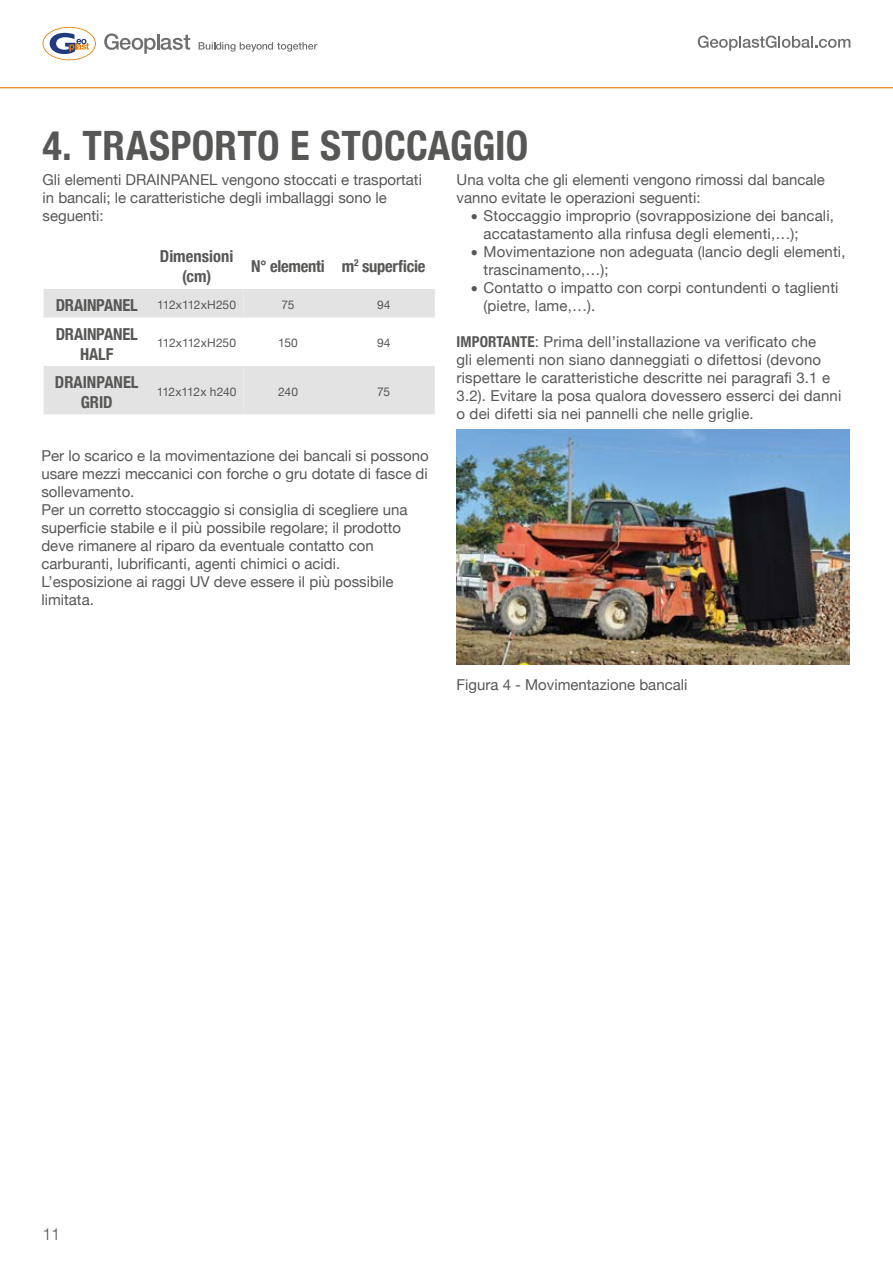
<style>
.page{position:relative;width:893px;height:1263px;background:#fff}
.page>*{position:absolute;margin:0;border:0;box-sizing:border-box;transform-origin:0 0}
.t1{font:700 condensed 40.5px "Helvetica Neue";letter-spacing:.005em;color:#575756}
.t2{font:700 condensed 16.5px/19.8px "Helvetica Neue";letter-spacing:-.005em;color:#575756;text-align:center}
.t3{font:300 16.5px "Helvetica Neue";color:#575756}
.t4{font:15px/18px "Helvetica Neue";color:#575756}
.t5{font:12px "Helvetica Neue";letter-spacing:-.005em;color:#575756}
.s1{font-weight:700;font-stretch:condensed;font-size:16.5px}
.s2{font-weight:700;font-stretch:condensed}
</style>
<div class="page">
<hr style="left:0;top:87px;width:893px;height:1px;background:#ec7c01">
<svg style="left:43px;top:27px;width:53px;height:33px"></svg>
<svg style="left:104px;top:33px;width:86px;height:21px"></svg>
<svg style="left:199px;top:42px;width:118px;height:10px"></svg>
<svg style="left:698px;top:36px;width:152px;height:15px"></svg>
<svg style="left:44px;top:289px;width:391px;height:125px"></svg>
<img style="left:457px;top:429px;width:393px;height:236px">
<h1 class="t1" style="left:43px;top:112px;width:487px">4. TRASPORTO E STOCCAGGIO</h1>
<p class="t4" style="left:43px;top:171px;width:381px">Gli elementi DRAINPANEL vengono stoccati e trasportati in bancali; le caratteristiche degli imballaggi sono le seguenti:</p>
<p class="t2" style="left:160px;top:245px;width:75px">Dimensioni (cm)</p>
<p class="t2" style="left:251px;top:255px;width:176px">N° elementi m<sup>2</sup> superficie</p>
<p class="t5" style="left:56px;top:296px;width:182px"><span class="s1">DRAINPANEL</span> 112x112xH250</p>
<p class="t5" style="left:282px;top:296px;width:15px">75</p>
<p class="t5" style="left:377px;top:296px;width:15px">94</p>
<p class="t2" style="left:56px;top:323px;width:83px">DRAINPANEL<br>HALF</p>
<p class="t5" style="left:157px;top:335px;width:80px">112x112xH250</p>
<p class="t5" style="left:278px;top:335px;width:21px">150</p>
<p class="t5" style="left:377px;top:335px;width:15px">94</p>
<p class="t2" style="left:55px;top:371px;width:85px">DRAINPANEL<br>GRID</p>
<p class="t5" style="left:157px;top:383px;width:81px">112x112x h240</p>
<p class="t5" style="left:278px;top:383px;width:21px">240</p>
<p class="t5" style="left:377px;top:383px;width:15px">75</p>
<p class="t4" style="left:457px;top:171px;width:370px">Una volta che gli elementi vengono rimossi dal bancale vanno evitate le operazioni seguenti:</p>
<p class="t4" style="left:484px;top:207px;width:363px">Stoccaggio improprio (sovrapposizione dei bancali, accatastamento alla rinfusa degli elementi,…); Movimentazione non adeguata (lancio degli elementi, trascinamento,…);<br>Contatto o impatto con corpi contundenti o taglienti (pietre, lame,…).</p>
<p class="t4" style="left:457px;top:333px;width:386px"><span class="s2">IMPORTANTE</span>: Prima dell’installazione va verificato che<br>gli elementi non siano danneggiati o difettosi (devono rispettare le caratteristiche descritte nei paragrafi 3.1 e 3.2). Evitare la posa qualora dovessero esserci dei danni o dei difetti sia nei pannelli che nelle griglie.</p>
<p class="t4" style="left:41px;top:447px;width:389px">Per lo scarico e la movimentazione dei bancali si possono usare mezzi meccanici con forche o gru dotate di fasce di sollevamento.<br>Per un corretto stoccaggio si consiglia di scegliere una superficie stabile e il più possibile regolare; il prodotto deve rimanere al riparo da eventuale contatto con carburanti, lubrificanti, agenti chimici o acidi.<br>L’esposizione ai raggi UV deve essere il più possibile limitata.</p>
<p class="t4" style="left:457px;top:676px;width:232px">Figura 4 - Movimentazione bancali</p>
<p class="t3" style="left:43px;top:1220px;width:19px">11</p>
</div>
